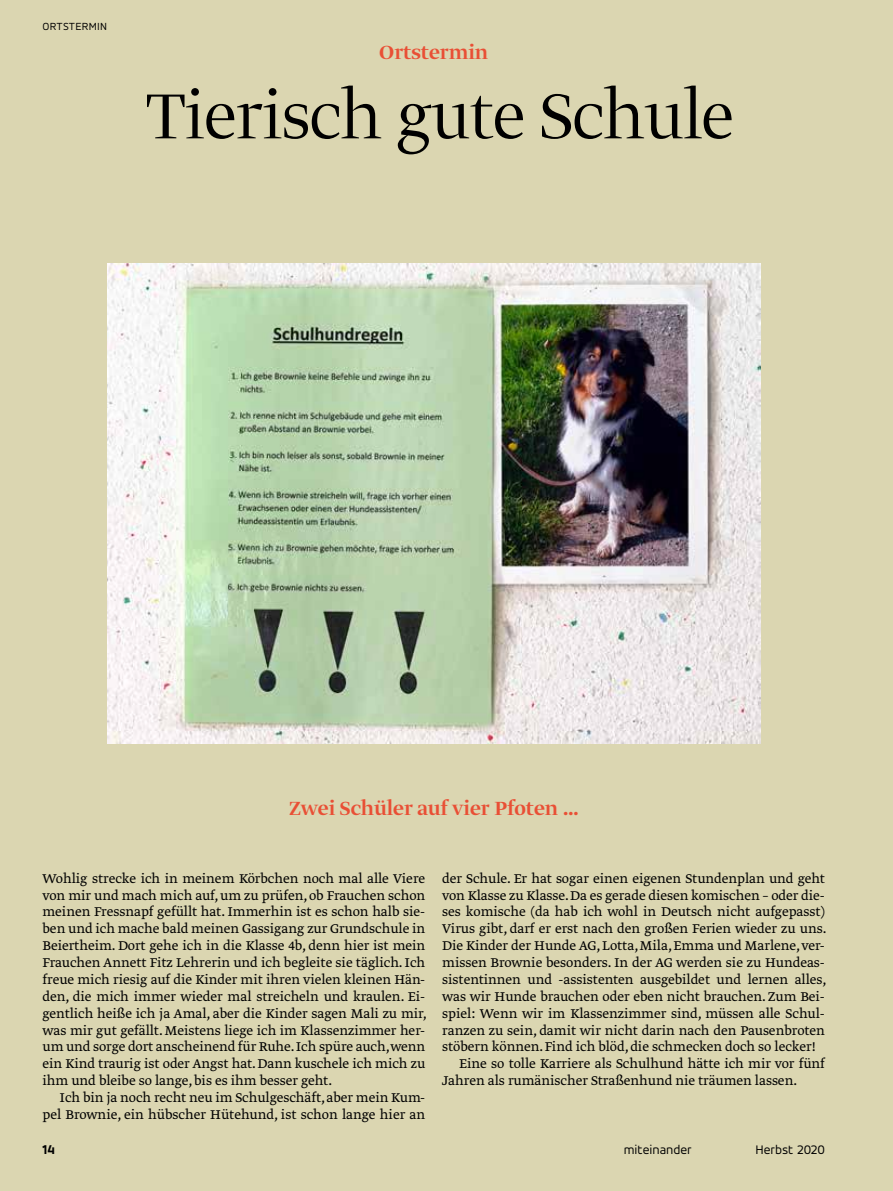
<style>
.page{position:relative;width:893px;height:1191px;background:#dbd6b1}
.page>*{position:absolute;margin:0;border:0;box-sizing:border-box;transform-origin:0 0}
.t1{font:300 75px "Greta Display Std";color:#000}
.t2{font:500 22.5px "Greta Display Std";color:#e94f35}
.t3{font:15px/16.8px "Greta Text Pro Light Plus";color:#000;text-align:justify}
.t4{font:13.5px "Accord Alternate";color:#000}
.t5{font:700 expanded 13.5px "Accord Alternate";color:#000}
.t6{font:11.25px "Accord Alternate";letter-spacing:.025em;color:#000}
</style>
<div class="page">
<img style="left:107px;top:264px;width:653px;height:479px">
<p class="t6" style="left:43px;top:19px;width:66px">ORTSTERMIN</p>
<h2 class="t2" style="left:379px;top:39px;width:110px">Ortstermin</h2>
<h1 class="t1" style="left:147px;top:72px;width:588px">Tierisch gute Schule</h1>
<h2 class="t2" style="left:290px;top:795px;width:291px">Zwei Schüler auf vier Pfoten …</h2>
<p class="t3" style="left:43px;top:870px;width:386px">Wohlig strecke ich in meinem Körbchen noch mal alle Viere von mir und mach mich auf, um zu prüfen, ob Frauchen schon meinen Fressnapf gefüllt hat. Immerhin ist es schon halb sie&shy;ben und ich mache bald meinen Gassigang zur Grundschule in Beiertheim. Dort gehe ich in die Klasse 4b, denn hier ist mein Frauchen Annett Fitz Lehrerin und ich begleite sie täglich. Ich freue mich riesig auf die Kinder mit ihren vielen kleinen Hän&shy;den, die mich immer wieder mal streicheln und kraulen. Ei&shy;gentlich heiße ich ja Amal, aber die Kinder sagen Mali zu mir, was mir gut gefällt. Meistens liege ich im Klassenzimmer her&shy;um und sorge dort anscheinend für Ruhe. Ich spüre auch,wenn ein Kind traurig ist oder Angst hat. Dann kuschele ich mich zu ihm und bleibe so lange, bis es ihm besser geht.</p>
<p class="t3" style="left:43px;top:1089px;width:384px;text-align:right">Ich bin ja noch recht neu im Schulgeschäft, aber mein Kum&shy;pel Brownie, ein hübscher Hütehund, ist schon lange hier an</p>
<p class="t5" style="left:43px;top:1141px;width:14px">14</p>
<p class="t3" style="left:442px;top:870px;width:384px">der Schule. Er hat sogar einen eigenen Stundenplan und geht</p>
<p class="t3" style="left:442px;top:887px;width:384px">von Klasse zu Klasse. Da es gerade diesen komischen – oder die-</p>
<p class="t3" style="left:442px;top:904px;width:384px">ses komische (da hab ich wohl in Deutsch nicht aufgepasst)</p>
<p class="t3" style="left:442px;top:921px;width:386px">Virus gibt, darf er erst nach den großen Ferien wieder zu uns.</p>
<p class="t3" style="left:442px;top:938px;width:384px">Die Kinder der Hunde AG, Lotta, Mila, Emma und Marlene, ver-</p>
<p class="t3" style="left:442px;top:954px;width:384px">missen Brownie besonders. In der AG werden sie zu Hundeas-</p>
<p class="t3" style="left:442px;top:971px;width:386px">sistentinnen und -assistenten ausgebildet und lernen alles,</p>
<p class="t3" style="left:442px;top:988px;width:384px">was wir Hunde brauchen oder eben nicht brauchen. Zum Bei-</p>
<p class="t3" style="left:442px;top:1005px;width:384px">spiel: Wenn wir im Klassenzimmer sind, müssen alle Schul-</p>
<p class="t3" style="left:442px;top:1022px;width:384px">ranzen zu sein, damit wir nicht darin nach den Pausenbroten</p>
<p class="t3" style="left:442px;top:1039px;width:375px">stöbern können. Find ich blöd, die schmecken doch so lecker!</p>
<p class="t3" style="left:459px;top:1056px;width:368px">Eine so tolle Karriere als Schulhund hätte ich mir vor fünf</p>
<p class="t3" style="left:442px;top:1073px;width:356px">Jahren als rumänischer Straßenhund nie träumen lassen.</p>
<p class="t4" style="left:624px;top:1141px;width:69px">miteinander</p>
<p class="t4" style="left:755px;top:1141px;width:71px">Herbst 2020</p>
</div>
